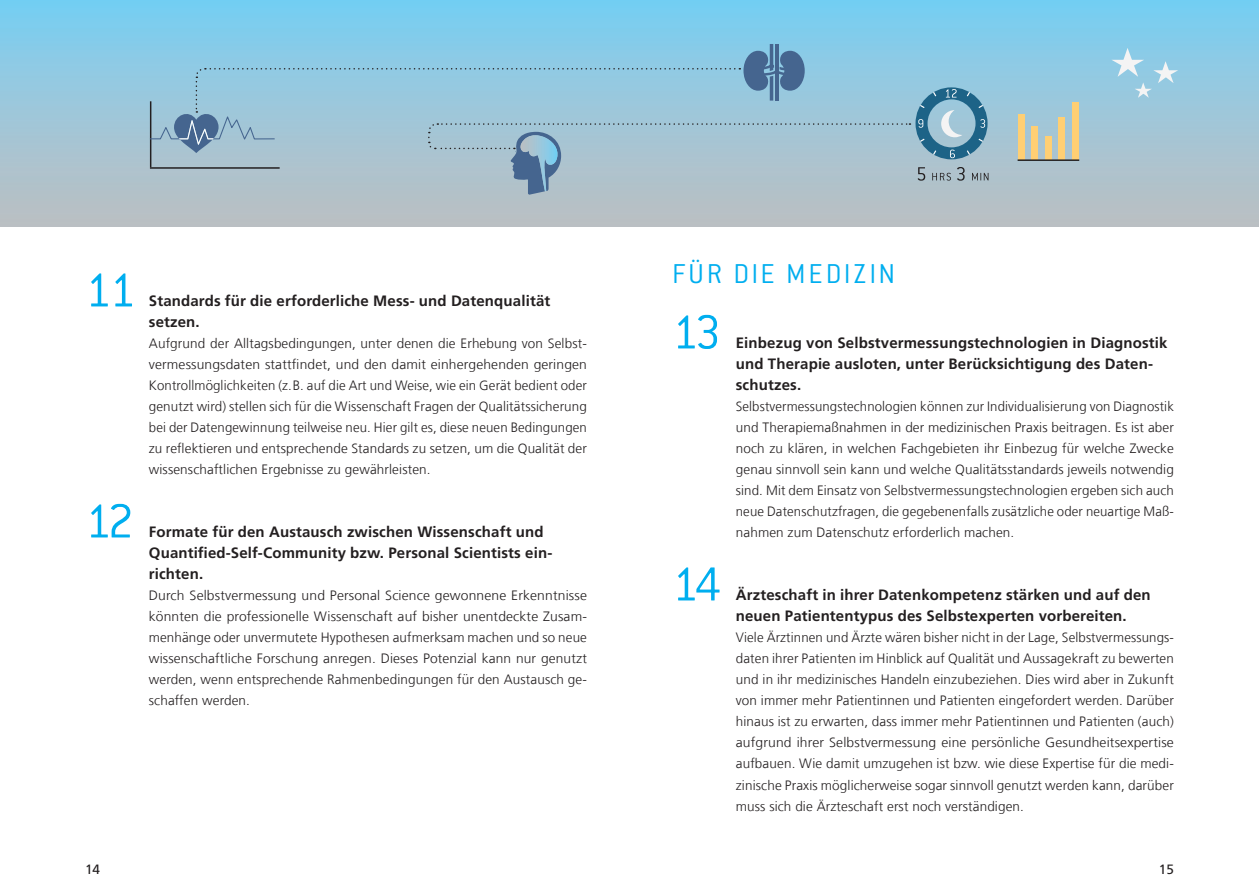
<style>
.page{position:relative;width:1259px;height:893px;background:#fff}
.page>*{position:absolute;margin:0;border:0;box-sizing:border-box;transform-origin:0 0}
.t1{font:300 52.5px "Conduit ITC Std";letter-spacing:-.08em;color:#00aeef}
.ZwischenÜ{font:300 30px "Conduit ITC Std";letter-spacing:.09em;color:#00aeef}
.t2{font:700 15px/21px "Frutiger LT Com";letter-spacing:.01em;color:#231f20}
._03_Fliesstext_Fruti{font:300 13.5px/21px "Frutiger LT Com";letter-spacing:.01em;color:#231f20;text-align:justify}
.t3{font:13.5px "Frutiger LT Com";color:#231f20}
</style>
<div class="page">
<div style="left:0;top:0;width:1259px;height:226px;background:linear-gradient(to bottom,#78cff3,#bfbfc1)"></div>
<div style="left:1017px;top:114px;width:7px;height:46px;background:#ffcf73"></div>
<div style="left:1031px;top:126px;width:7px;height:34px;background:#ffcf73"></div>
<div style="left:1045px;top:136px;width:6px;height:24px;background:#ffcf73"></div>
<div style="left:1058px;top:117px;width:7px;height:43px;background:#ffcf73"></div>
<div style="left:1072px;top:102px;width:7px;height:58px;background:#ffcf73"></div>
<hr style="left:1017px;top:159px;width:62px;height:2px;background:#231f20">
<svg style="left:1111px;top:48px;width:67px;height:50px;background:#a0d0e5"></svg>
<svg style="left:149px;top:44px;width:839px;height:151px;background:#98c0d3"></svg>
<p class="t1" style="left:85px;top:258px;width:52px">11</p>
<p class="t1" style="left:85px;top:489px;width:50px">12</p>
<p class="t2" style="left:149px;top:291px;width:403px">Standards für die erforderliche Mess- und Datenqualität setzen.</p>
<p class="_03_Fliesstext_Fruti" style="left:149px;top:333px;width:439px">Aufgrund der Alltagsbedingungen, unter denen die Erhebung von Selbst&shy;vermessungsdaten stattfindet, und den damit einhergehenden geringen Kontrollmöglichkeiten (z.B. auf die Art und Weise, wie ein Gerät bedient oder genutzt wird) stellen sich für die Wissenschaft Fragen der Qualitätssicherung bei der Datengewinnung teilweise neu. Hier gilt es, diese neuen Bedingungen zu reflektieren und entsprechende Standards zu setzen, um die Qualität der wissenschaftlichen Ergebnisse zu gewährleisten.</p>
<p class="t2" style="left:149px;top:522px;width:404px">Formate für den Austausch zwischen Wissenschaft und<br>Quantified-Self-Community bzw. Personal Scientists ein&shy;richten.</p>
<p class="_03_Fliesstext_Fruti" style="left:149px;top:585px;width:439px">Durch Selbstvermessung und Personal Science gewonnene Erkenntnisse könnten die professionelle Wissenschaft auf bisher unentdeckte Zusam&shy;menhänge oder unvermutete Hypothesen aufmerksam machen und so neue wissenschaftliche Forschung anregen. Dieses Potenzial kann nur genutzt werden, wenn entsprechende Rahmenbedingungen für den Austausch ge&shy;schaffen werden.</p>
<p class="ZwischenÜ" style="left:672px;top:256px;width:225px">FÜR DIE MEDIZIN</p>
<p class="t1" style="left:672px;top:300px;width:51px">13</p>
<p class="t2" style="left:736px;top:333px;width:433px">Einbezug von Selbstvermessungstechnologien in Diagnostik und Therapie ausloten, unter Berücksichtigung des Daten&shy;schutzes.</p>
<p class="_03_Fliesstext_Fruti" style="left:736px;top:396px;width:439px">Selbstvermessungstechnologien können zur Individualisierung von Diagnostik und Therapiemaßnahmen in der medizinischen Praxis beitragen. Es ist aber noch zu klären, in welchen Fachgebieten ihr Einbezug für welche Zwecke genau sinnvoll sein kann und welche Qualitätsstandards jeweils notwendig sind. Mit dem Einsatz von Selbstvermessungstechnologien ergeben sich auch neue Datenschutzfragen, die gegebenenfalls zusätzliche oder neuartige Maß&shy;nahmen zum Datenschutz erforderlich machen.</p>
<p class="t1" style="left:672px;top:552px;width:51px">14</p>
<p class="t2" style="left:736px;top:585px;width:416px">Ärzteschaft in ihrer Datenkompetenz stärken und auf den neuen Patiententypus des Selbstexperten vorbereiten.</p>
<p class="_03_Fliesstext_Fruti" style="left:736px;top:627px;width:439px">Viele Ärztinnen und Ärzte wären bisher nicht in der Lage, Selbstvermessungs&shy;daten ihrer Patienten im Hinblick auf Qualität und Aussagekraft zu bewerten und in ihr medizinisches Handeln einzubeziehen. Dies wird aber in Zukunft von immer mehr Patientinnen und Patienten eingefordert werden. Darüber hinaus ist zu erwarten, dass immer mehr Patientinnen und Patienten (auch) aufgrund ihrer Selbstvermessung eine persönliche Gesundheitsexpertise aufbauen. Wie damit umzugehen ist bzw. wie diese Expertise für die medi&shy;zinische Praxis möglicherweise sogar sinnvoll genutzt werden kann, darüber muss sich die Ärzteschaft erst noch verständigen.</p>
<p class="t3" style="left:85px;top:861px;width:17px">14</p>
<p class="t3" style="left:1159px;top:861px;width:17px">15</p>
</div>
